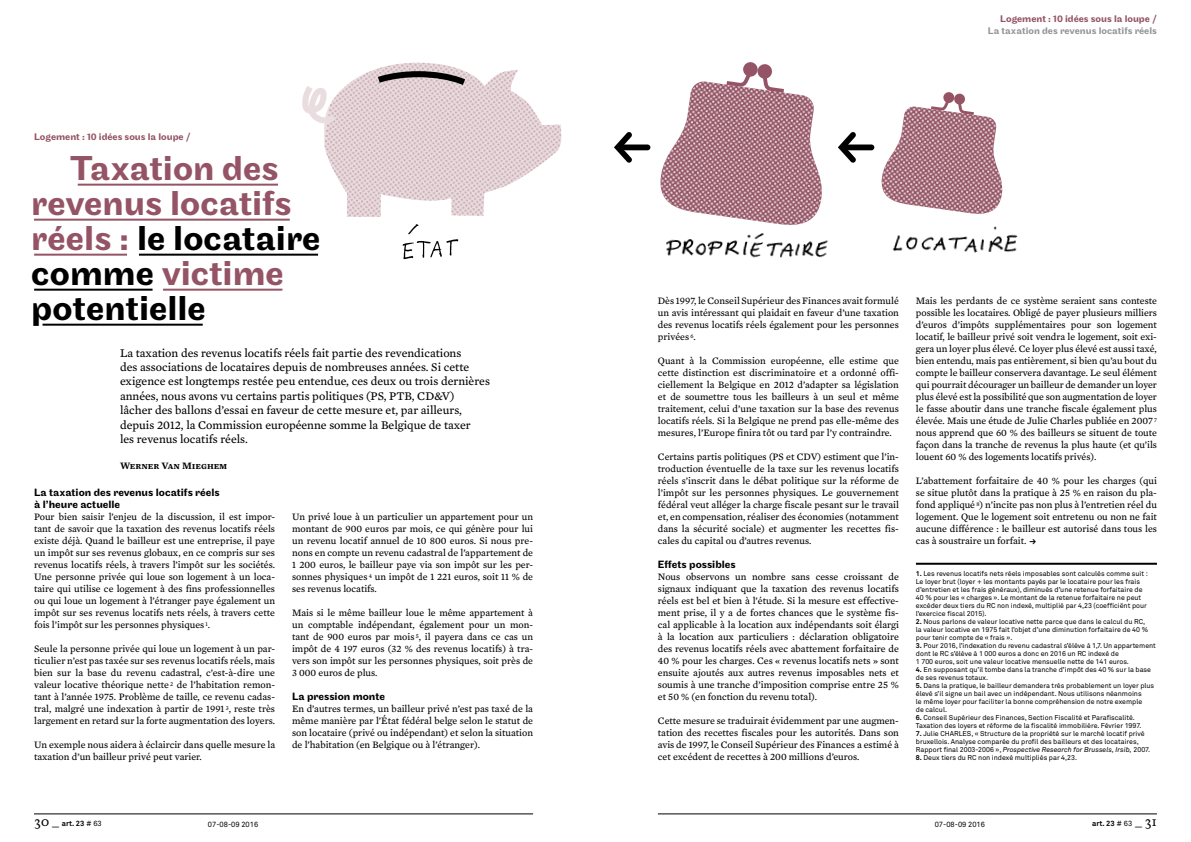
<style>
.page{position:relative;width:1191px;height:842px;background:#fff}
.page>*{position:absolute;margin:0;border:0;box-sizing:border-box;transform-origin:0 0}
.t1{font:500 36px/35px "Maple";color:#945465}
.t2{font:12px/14.4px "Mercury Text G3";color:#000}
.t3{font:500 11px/12px "Maple";color:#000}
.t4{font:10px/12px "Mercury Text G3";color:#000;text-align:justify}
.t5{font:500 10px "Maple";color:#945465}
.t6{font:500 10px "Maple";color:#939598}
.t7{font:10px "Mercury Text G3 Semibold SC";color:#000}
.t8{font:700 7.5px "Akkurat";color:#000}
.t9{font:7.5px "Akkurat";color:#000}
.t10{font:7px/8px "Akkurat";color:#000}
.s1{color:#000}
.s2{font-weight:700}
.s3{font-style:italic}
.s4{font-family:"DTL Documenta SP Regular";font-weight:400;font-size:14px}
.s5{font-weight:400}
</style>
<div class="page">
<hr style="left:34px;top:814px;width:499px;height:1px;background:#000">
<hr style="left:658px;top:814px;width:499px;height:1px;background:#000">
<hr style="left:916px;top:563px;width:241px;height:2px;background:#000">
<svg style="left:701px;top:62px;width:71px;height:20px"></svg>
<img style="left:660px;top:82px;width:162px;height:140px">
<svg style="left:614px;top:132px;width:36px;height:31px"></svg>
<svg style="left:838px;top:92px;width:165px;height:112px"></svg>
<svg style="left:302px;top:62px;width:260px;height:155px"></svg>
<img style="left:402px;top:224px;width:57px;height:36px">
<img style="left:892px;top:204px;width:126px;height:49px">
<img style="left:666px;top:222px;width:162px;height:36px">
<hr style="left:78px;top:184px;width:200px;height:2px;background:#945465">
<hr style="left:34px;top:219px;width:256px;height:2px;background:#945465">
<hr style="left:34px;top:254px;width:93px;height:2px;background:#945465">
<hr style="left:139px;top:254px;width:179px;height:2px;background:#000">
<hr style="left:163px;top:289px;width:119px;height:2px;background:#945465">
<hr style="left:34px;top:289px;width:119px;height:2px;background:#000">
<hr style="left:43px;top:324px;width:160px;height:2px;background:#000">
<p class="t5" style="left:34px;top:131px;width:158px">Logement : 10 idées sous la loupe /</p>
<h1 class="t1" style="left:31px;top:152px;width:291px;text-indent:39px">Taxation des revenus locatifs réels : <span class="s1">le locataire comme</span> victime <span class="s1">potentielle</span></h1>
<p class="t2" style="left:120px;top:345px;width:371px">La taxation des revenus locatifs réels fait partie des revendications<br>des associations de locataires depuis de nombreuses années. Si cette exigence est longtemps restée peu entendue, ces deux ou trois dernières années, nous avons vu certains partis politiques (PS, PTB, CD&amp;V)<br>lâcher des ballons d’essai en faveur de cette mesure et, par ailleurs, depuis 2012, la Commission européenne somme la Belgique de taxer<br>les revenus locatifs réels.</p>
<p class="t7" style="left:120px;top:460px;width:109px">Werner Van Mieghem</p>
<p class="t3" style="left:34px;top:487px;width:187px">La taxation des revenus locatifs réels à l’heure actuelle</p>
<p class="t4" style="left:34px;top:511px;width:242px">Pour bien saisir l’enjeu de la discussion, il est impor&shy;tant de savoir que la taxation des revenus locatifs réels existe déjà. Quand le bailleur est une entreprise, il paye un impôt sur ses revenus globaux, en ce compris sur ses revenus locatifs réels, à travers l’impôt sur les sociétés.<br>Une personne privée qui loue son logement à un loca&shy;taire qui utilise ce logement à des fins professionnelles ou qui loue un logement à l’étranger paye également un impôt sur ses revenus locatifs nets réels, à travers cette fois l’impôt sur les personnes physiques <sup>1</sup>.</p>
<p class="t4" style="left:34px;top:643px;width:242px">Seule la personne privée qui loue un logement à un par&shy;ticulier n’est pas taxée sur ses revenus locatifs réels, mais bien sur la base du revenu cadastral, c’est-à-dire une valeur locative théorique nette <sup>2</sup> de l’habitation remon&shy;tant à l’année 1975. Problème de taille, ce revenu cadas&shy;tral, malgré une indexation à partir de 1991 <sup>3</sup>, reste très largement en retard sur la forte augmentation des loyers.</p>
<p class="t4" style="left:34px;top:739px;width:242px">Un exemple nous aidera à éclaircir dans quelle mesure la taxation d’un bailleur privé peut varier.</p>
<p class="t4" style="left:292px;top:511px;width:242px">Un privé loue à un particulier un appartement pour un montant de 900 euros par mois, ce qui génère pour lui un revenu locatif annuel de 10 800 euros. Si nous pre&shy;nons en compte un revenu cadastral de l’appartement de 1 200 euros, le bailleur paye via son impôt sur les per&shy;sonnes physiques <sup>4</sup> un impôt de 1 221 euros, soit 11 % de ses revenus locatifs.</p>
<p class="t4" style="left:292px;top:607px;width:242px">Mais si le même bailleur loue le même appartement à un comptable indépendant, également pour un mon&shy;tant de 900 euros par mois <sup>5</sup>, il payera dans ce cas un impôt de 4 197 euros (32 % des revenus locatifs) à tra&shy;vers son impôt sur les personnes physiques, soit près de 3 000 euros de plus.</p>
<p class="t3" style="left:292px;top:691px;width:94px">La pression monte</p>
<p class="t4" style="left:292px;top:703px;width:242px">En d’autres termes, un bailleur privé n’est pas taxé de la même manière par l’État fédéral belge selon le statut de son locataire (privé ou indépendant) et selon la situation de l’habitation (en Belgique ou à l’étranger).</p>
<p class="t5" style="left:1000px;top:13px;width:158px">Logement : 10 idées sous la loupe /</p>
<p class="t6" style="left:987px;top:25px;width:171px">La taxation des revenus locatifs réels</p>
<p class="t4" style="left:658px;top:295px;width:242px">Dès 1997, le Conseil Supérieur des Finances avait formulé un avis intéressant qui plaidait en faveur d’une taxation des revenus locatifs réels également pour les personnes privées <sup>6</sup>.</p>
<p class="t4" style="left:658px;top:355px;width:242px">Quant à la Commission européenne, elle estime que cette distinction est discriminatoire et a ordonné offi&shy;ciellement la Belgique en 2012 d’adapter sa législation et de soumettre tous les bailleurs à un seul et même traitement, celui d’une taxation sur la base des revenus locatifs réels. Si la Belgique ne prend pas elle-même des mesures, l’Europe finira tôt ou tard par l’y contraindre.</p>
<p class="t4" style="left:658px;top:451px;width:242px">Certains partis politiques (PS et CDV) estiment que l’in&shy;troduction éventuelle de la taxe sur les revenus locatifs réels s’inscrit dans le débat politique sur la réforme de l’impôt sur les personnes physiques. Le gouvernement fédéral veut alléger la charge fiscale pesant sur le travail et, en compensation, réaliser des économies (notamment dans la sécurité sociale) et augmenter les recettes fis&shy;cales du capital ou d’autres revenus.</p>
<p class="t3" style="left:658px;top:559px;width:79px">Effets possibles</p>
<p class="t4" style="left:658px;top:571px;width:242px">Nous observons un nombre sans cesse croissant de signaux indiquant que la taxation des revenus locatifs réels est bel et bien à l’étude. Si la mesure est effective&shy;ment prise, il y a de fortes chances que le système fis&shy;cal applicable à la location aux indépendants soit élargi à la location aux particuliers : déclaration obligatoire des revenus locatifs réels avec abattement forfaitaire de 40 % pour les charges. Ces « revenus locatifs nets » sont ensuite ajoutés aux autres revenus imposables nets et soumis à une tranche d’imposition comprise entre 25 % et 50 % (en fonction du revenu total).</p>
<p class="t4" style="left:658px;top:715px;width:242px">Cette mesure se traduirait évidemment par une augmen&shy;tation des recettes fiscales pour les autorités. Dans son avis de 1997, le Conseil Supérieur des Finances a estimé à cet excédent de recettes à 200 millions d’euros.</p>
<p class="t4" style="left:916px;top:295px;width:242px">Mais les perdants de ce système seraient sans conteste possible les locataires. Obligé de payer plusieurs milliers d’euros d’impôts supplémentaires pour son logement locatif, le bailleur privé soit vendra le logement, soit exi&shy;gera un loyer plus élevé. Ce loyer plus élevé est aussi taxé, bien entendu, mais pas entièrement, si bien qu’au bout du compte le bailleur conservera davantage. Le seul élément qui pourrait décourager un bailleur de demander un loyer plus élevé est la possibilité que son augmentation de loyer le fasse aboutir dans une tranche fiscale également plus élevée. Mais une étude de Julie Charles publiée en 2007 <sup>7 </sup>nous apprend que 60 % des bailleurs se situent de toute façon dans la tranche de revenus la plus haute (et qu’ils louent 60 % des logements locatifs privés).</p>
<p class="t4" style="left:916px;top:475px;width:242px">L’abattement forfaitaire de 40 % pour les charges (qui se situe plutôt dans la pratique à 25 % en raison du pla&shy;fond appliqué <sup>8</sup>) n’incite pas non plus à l’entretien réel du logement. Que le logement soit entretenu ou non ne fait aucune différence : le bailleur est autorisé dans tous les cas à soustraire un forfait.</p>
<p class="t10" style="left:916px;top:570px;width:233px"><span class="s2">1.</span> Les revenus locatifs nets réels imposables sont calculés comme suit :<br>Le loyer brut (loyer + les montants payés par le locataire pour les frais d’entretien et les frais généraux), diminués d’une retenue forfaitaire de 40 % pour les « charges ». Le montant de la retenue forfaitaire ne peut excéder deux tiers du RC non indexé, multiplié par 4,23 (coefficiënt pour l’exercice fiscal 2015).</p>
<p class="t10" style="left:916px;top:618px;width:234px"><span class="s2">2.</span> Nous parlons de valeur locative nette parce que dans le calcul du RC, la valeur locative en 1975 fait l’objet d’une diminution forfaitaire de 40 % pour tenir compte de « frais ».</p>
<p class="t10" style="left:916px;top:642px;width:241px"><span class="s2">3.</span> Pour 2016, l’indexation du revenu cadastral s’élève à 1,7. Un appartement dont le RC s’élève à 1 000 euros a donc en 2016 un RC indexé de<br>1 700 euros, soit une valeur locative mensuelle nette de 141 euros.</p>
<p class="t10" style="left:916px;top:666px;width:237px"><span class="s2">4.</span> En supposant qu’il tombe dans la tranche d’impôt des 40 % sur la base de ses revenus totaux.</p>
<p class="t10" style="left:916px;top:682px;width:240px"><span class="s2">5.</span> Dans la pratique, le bailleur demandera très probablement un loyer plus élevé s’il signe un bail avec un indépendant. Nous utilisons néanmoins<br>le même loyer pour faciliter la bonne compréhension de notre exemple<br>de calcul.</p>
<p class="t10" style="left:916px;top:714px;width:227px"><span class="s2">6.</span> Conseil Supérieur des Finances, Section Fiscalité et Parafiscalité.<br>Taxation des loyers et réforme de la fiscalité immobilière. Février 1997.</p>
<p class="t10" style="left:916px;top:730px;width:35px"><span class="s2">7.</span> Julie Charles</p>
<p class="t10" style="left:916px;top:730px;width:236px;text-indent:55px">, « Structure de la propriété sur le marché locatif privé bruxellois. Analyse comparée du profil des bailleurs et des locataires,<br>Rapport final 2003-2006 », <span class="s3">Prospective Research for Brussels, Irsib,</span> 2007.</p>
<p class="t10" style="left:916px;top:754px;width:163px"><span class="s2">8.</span> Deux tiers du RC non indexé multipliés par 4,23.</p>
<p class="t8" style="left:34px;top:819px;width:69px"><span class="s4">30 _</span> art. 23 <span class="s5"># 63</span></p>
<p class="t9" style="left:208px;top:820px;width:52px">07-08-09 2016</p>
<p class="t9" style="left:934px;top:820px;width:52px">07-08-09 2016</p>
<p class="t8" style="left:1092px;top:819px;width:66px">art. 23 <span class="s5"># 63</span> <span class="s4">_ 31</span></p>
</div>
